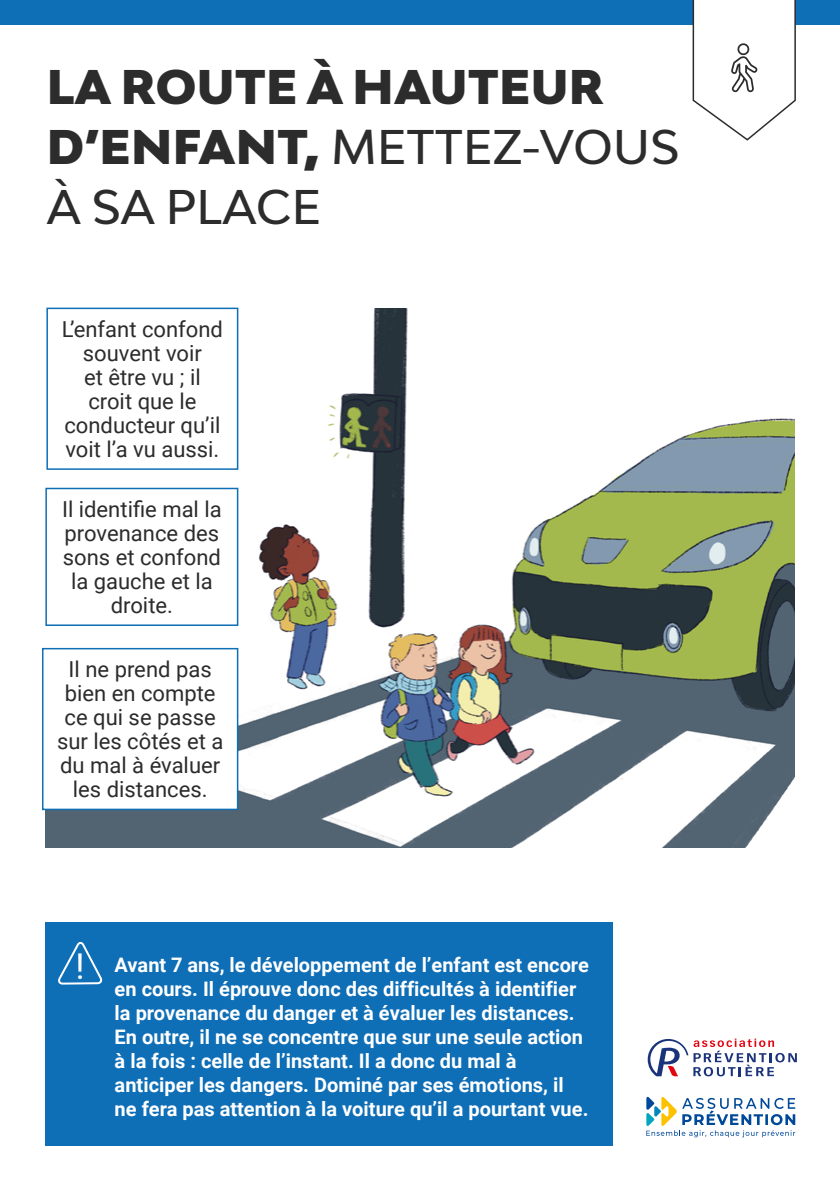
<style>
.page{position:relative;width:840px;height:1191px;background:#fff}
.page>*{position:absolute;margin:0;border:0;box-sizing:border-box;transform-origin:0 0}
.t1{font:900 46px/60px "Bw Modelica";letter-spacing:.01em;color:#2b2c2b}
.t2{font:35.6px "Roboto";color:#fff}
.t3{font:22px/24px "Roboto";color:#2b2c2b;text-align:center}
.t4{font:700 20px/24px "Roboto";color:#fff}
.s1{font-weight:500}
</style>
<div class="page">
<div style="left:45px;top:922px;width:567px;height:223px;background:#0e6eb6"></div>
<img style="left:45px;top:308px;width:749px;height:540px">
<div style="left:0;top:0;width:839px;height:24px;background:#0e6eb6"></div>
<svg style="left:58px;top:942px;width:45px;height:43px"></svg>
<div style="left:47px;top:308px;width:190px;height:161px;background:#fff"></div>
<div style="left:46px;top:307px;width:192px;height:163px;border:2px solid #0e6eb6"></div>
<div style="left:46px;top:488px;width:191px;height:137px;background:#fff"></div>
<div style="left:45px;top:488px;width:193px;height:138px;border:2px solid #0e6eb6"></div>
<div style="left:43px;top:648px;width:194px;height:161px;background:#fff"></div>
<div style="left:42px;top:648px;width:196px;height:162px;border:2px solid #0e6eb6"></div>
<svg style="left:691px;top:0;width:105px;height:141px"></svg>
<svg style="left:646px;top:1096px;width:148px;height:41px"></svg>
<svg style="left:647px;top:1038px;width:150px;height:39px"></svg>
<h1 class="t1" style="left:47px;top:56px;width:634px">LA ROUTE À HAUTEUR<br>D’ENFANT, <span class="s1">METTEZ-VOUS<br>À SA PLACE</span></h1>
<p class="t3" style="left:62px;top:316px;width:163px">L’enfant confond souvent voir<br>et être vu ; il croit que le conducteur qu’il voit l’a vu aussi.</p>
<p class="t3" style="left:62px;top:496px;width:161px">Il identifie mal la provenance des sons et confond la gauche et la droite.</p>
<p class="t3" style="left:57px;top:656px;width:168px">Il ne prend pas bien en compte ce qui se passe sur les côtés et a du mal à évaluer les distances.</p>
<h2 class="t2" style="left:75px;top:941px;width:11px">!</h2>
<p class="t4" style="left:115px;top:952px;width:475px">Avant 7 ans, le développement de l’enfant est encore en cours. Il éprouve donc des difficultés à identifier la provenance du danger et à évaluer les distances.<br>En outre, il ne se concentre que sur une seule action à la fois : celle de l’instant. Il a donc du mal à anticiper les dangers. Dominé par ses émotions, il ne fera pas attention à la voiture qu’il a pourtant vue.</p>
</div>
